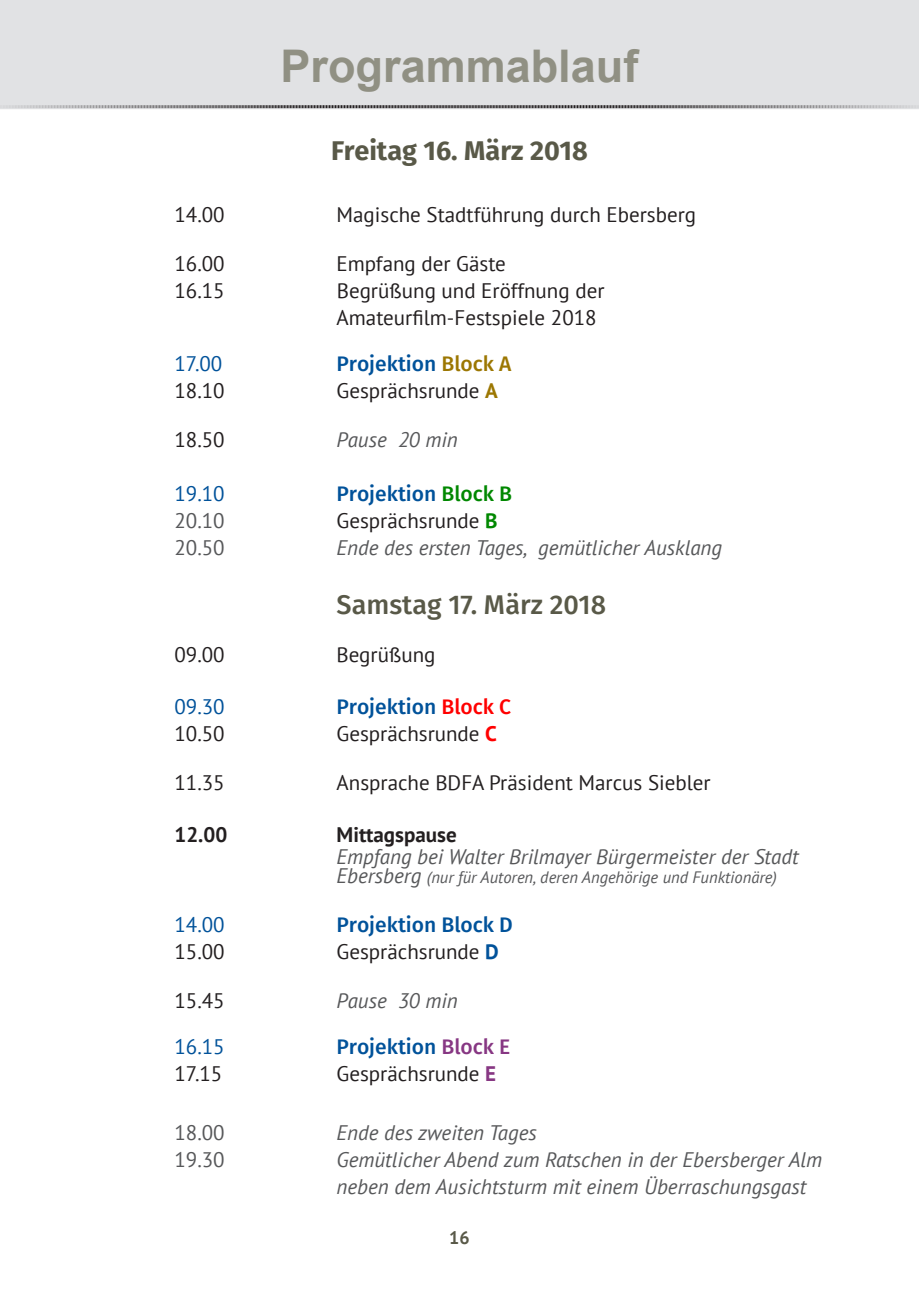
<style>
.page{position:relative;width:919px;height:1289px;background:#fff}
.page>*{position:absolute;margin:0;border:0;box-sizing:border-box;transform-origin:0 0}
.t1{font:700 45px "Arial";color:#909083}
.t2{font:500 27px "Fira Sans";color:#595948}
.t3{font:700 27px "Fira Sans";color:#595948}
.t4{font:21px "PT Sans";color:#231f20}
.t5{font:italic 21px "PT Sans";color:#57585a}
.t6{font:500 21px "Fira Sans";color:#01529a}
.t7{font:21px "PT Sans";color:#01529a}
.t8{font:21px "PT Sans";color:#57585a}
.t9{font:700 21px "PT Sans";color:#231f20}
.t10{font:700 18px "PT Sans";color:#595948}
.t11{font:italic 16.5px "PT Sans";color:#57585a}
.s1{color:#9c7702}
.s2{font-weight:700;color:#9c7702}
.s3{color:#080}
.s4{font-weight:700;color:#080}
.s5{color:#f00}
.s6{font-weight:700;color:#f00}
.s7{font-size:21px}
.s8{font-weight:700;color:#01529a}
.s9{color:#873783}
.s10{font-weight:700;color:#873783}
</style>
<div class="page">
<div style="left:0;top:0;width:918px;height:105px;background:#e1e2e4"></div>
<svg style="left:0;top:105px;width:918px;height:4px"></svg>
<p class="t1" style="left:280px;top:35px;width:359px">Programmablauf</p>
<p class="t3" style="left:331px;top:132px;width:258px">Freitag 16. März 2018</p>
<p class="t4" style="left:174px;top:201px;width:52px">14.00</p>
<p class="t4" style="left:336px;top:201px;width:361px">Magische Stadtführung durch Ebersberg</p>
<p class="t4" style="left:174px;top:249px;width:52px">16.00</p>
<p class="t4" style="left:336px;top:249px;width:171px">Empfang der Gäste</p>
<p class="t4" style="left:174px;top:276px;width:52px">16.15</p>
<p class="t4" style="left:337px;top:276px;width:269px">Begrüßung und Eröffnung der</p>
<p class="t4" style="left:336px;top:303px;width:262px">Amateurfilm-Festspiele 2018</p>
<p class="t7" style="left:174px;top:350px;width:49px">17.00</p>
<p class="t6" style="left:336px;top:349px;width:176px">Projektion <span class="s1">Block A</span></p>
<p class="t4" style="left:174px;top:377px;width:52px">18.10</p>
<p class="t4" style="left:336px;top:377px;width:163px">Gesprächsrunde <span class="s2">A</span></p>
<p class="t4" style="left:174px;top:426px;width:52px">18.50</p>
<p class="t5" style="left:336px;top:426px;width:123px">Pause 20 min</p>
<p class="t7" style="left:174px;top:480px;width:52px">19.10</p>
<p class="t6" style="left:336px;top:478px;width:177px">Projektion <span class="s3">Block B</span></p>
<p class="t8" style="left:174px;top:507px;width:52px">20.10</p>
<p class="t4" style="left:336px;top:507px;width:163px">Gesprächsrunde <span class="s4">B</span></p>
<p class="t8" style="left:174px;top:534px;width:52px">20.50</p>
<p class="t5" style="left:336px;top:534px;width:387px">Ende des ersten Tages, gemütlicher Ausklang</p>
<p class="t2" style="left:336px;top:586px;width:271px">Samstag 17. März 2018</p>
<p class="t4" style="left:174px;top:641px;width:52px">09.00</p>
<p class="t4" style="left:336px;top:641px;width:100px">Begrüßung</p>
<p class="t7" style="left:174px;top:693px;width:52px">09.30</p>
<p class="t6" style="left:336px;top:692px;width:176px">Projektion <span class="s5">Block C</span></p>
<p class="t4" style="left:174px;top:720px;width:52px">10.50</p>
<p class="t4" style="left:336px;top:720px;width:162px">Gesprächsrunde <span class="s6">C</span></p>
<p class="t4" style="left:174px;top:769px;width:52px">11.35</p>
<p class="t4" style="left:336px;top:769px;width:375px">Ansprache BDFA Präsident Marcus Siebler</p>
<p class="t9" style="left:174px;top:821px;width:54px">12.00</p>
<p class="t9" style="left:336px;top:821px;width:122px">Mittagspause</p>
<p class="t5" style="left:336px;top:843px;width:463px">Empfang bei Walter Brilmayer Bürgermeister der Stadt</p>
<p class="t11" style="left:336px;top:867px;width:442px"><span class="s7">Ebersberg</span> (nur für Autoren, deren Angehörige und Funktionäre)</p>
<p class="t7" style="left:174px;top:911px;width:52px">14.00</p>
<p class="t6" style="left:336px;top:910px;width:178px">Projektion Block D</p>
<p class="t4" style="left:174px;top:938px;width:52px">15.00</p>
<p class="t4" style="left:336px;top:938px;width:164px">Gesprächsrunde <span class="s8">D</span></p>
<p class="t4" style="left:174px;top:986px;width:52px">15.45</p>
<p class="t5" style="left:336px;top:986px;width:123px">Pause 30 min</p>
<p class="t7" style="left:174px;top:1033px;width:52px">16.15</p>
<p class="t6" style="left:336px;top:1032px;width:175px">Projektion <span class="s9">Block E</span></p>
<p class="t4" style="left:174px;top:1060px;width:49px">17.15</p>
<p class="t4" style="left:336px;top:1060px;width:161px">Gesprächsrunde <span class="s10">E</span></p>
<p class="t8" style="left:174px;top:1118px;width:52px">18.00</p>
<p class="t5" style="left:336px;top:1118px;width:202px">Ende des zweiten Tages</p>
<p class="t8" style="left:174px;top:1145px;width:52px">19.30</p>
<p class="t5" style="left:336px;top:1145px;width:487px">Gemütlicher Abend zum Ratschen in der Ebersberger Alm</p>
<p class="t5" style="left:336px;top:1172px;width:471px">neben dem Ausichtsturm mit einem Überraschungsgast</p>
<p class="t10" style="left:449px;top:1225px;width:22px">16</p>
</div>
